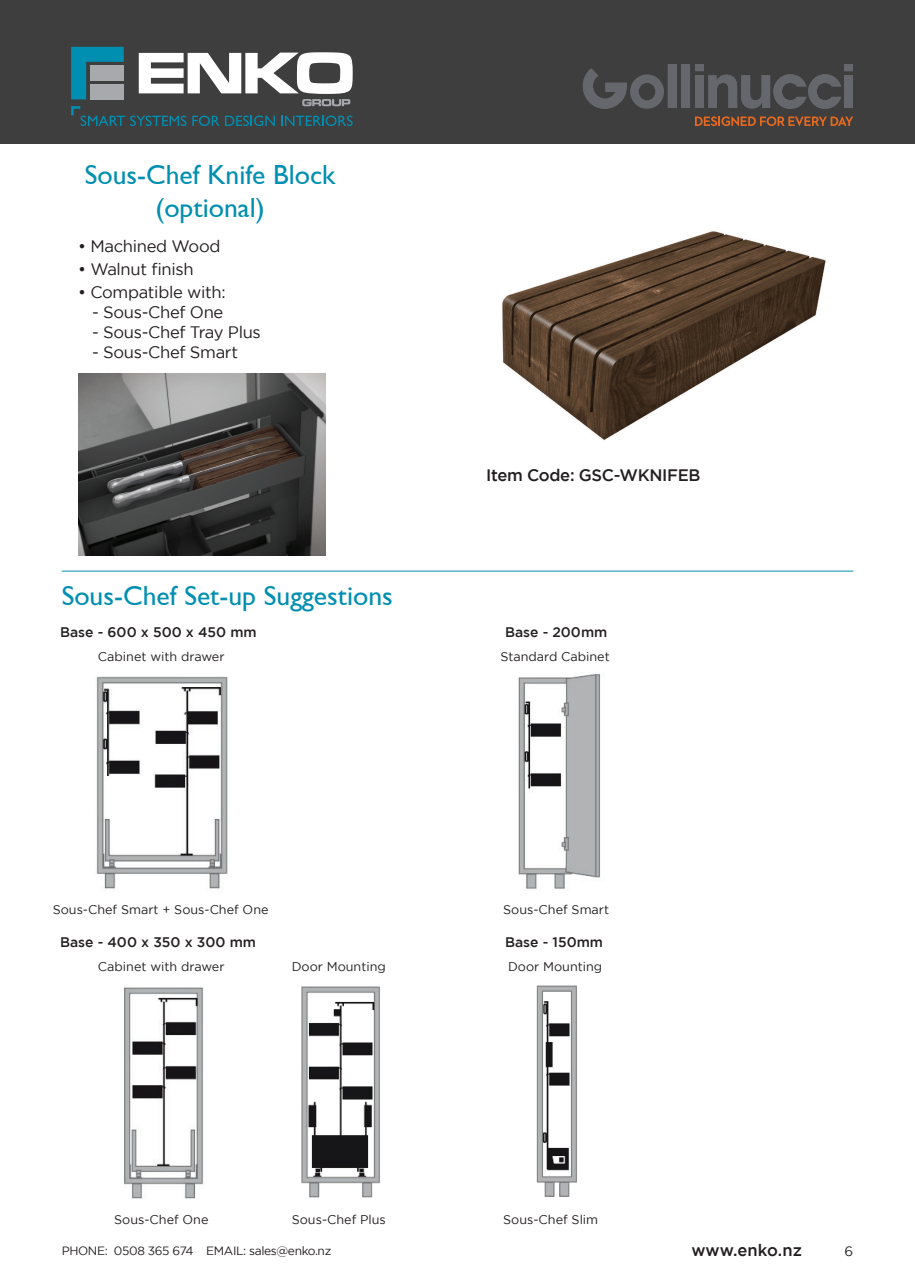
<style>
.page{position:relative;width:915px;height:1285px;background:#fff}
.page>*{position:absolute;margin:0;border:0;box-sizing:border-box;transform-origin:0 0}
.t1{font:27.6px/33.2px "Gill Sans";color:#008fb1;text-align:center}
.body_copy{font:16.65px "Gotham";letter-spacing:-.02em;color:#231f20}
.body_copy-2{font:500 16.65px "Gotham";letter-spacing:-.02em;color:#231f20}
.t2{font:500 16.5px "Gotham";letter-spacing:.005em;color:#231f20}
.body_copy-3{font:500 13.8px "Gotham";color:#231f20}
.t3{font:13.5px "Gotham";color:#231f20}
.body_copy-4{font:12.6px "Gotham";color:#231f20}
.t4{font:12px "Gotham";letter-spacing:-.03em;color:#231f20}
</style>
<div class="page">
<div style="left:0;top:0;width:914px;height:143px;background:#3e3e3f"></div>
<img style="left:96px;top:676px;width:132px;height:213px">
<img style="left:518px;top:673px;width:83px;height:217px">
<img style="left:124px;top:987px;width:80px;height:212px">
<img style="left:301px;top:986px;width:79px;height:210px">
<img style="left:536px;top:985px;width:41px;height:212px">
<img style="left:502px;top:231px;width:324px;height:209px">
<img style="left:78px;top:373px;width:247px;height:182px">
<hr style="left:62px;top:570px;width:791px;height:1px;background:#008fb1">
<svg style="left:583px;top:64px;width:269px;height:45px"></svg>
<svg style="left:695px;top:116px;width:158px;height:10px"></svg>
<svg style="left:71px;top:47px;width:281px;height:79px"></svg>
<p class="t1" style="left:85px;top:158px;width:252px">Sous-Chef Knife Block (optional)</p>
<p class="body_copy" style="left:78px;top:237px;width:144px">• Machined Wood</p>
<p class="body_copy" style="left:78px;top:260px;width:117px">• Walnut finish</p>
<p class="body_copy" style="left:78px;top:283px;width:149px">• Compatible with:</p>
<p class="body_copy" style="left:92px;top:303px;width:133px">- Sous-Chef One</p>
<p class="body_copy" style="left:92px;top:322px;width:170px">- Sous-Chef Tray Plus</p>
<p class="body_copy" style="left:92px;top:342px;width:147px">- Sous-Chef Smart</p>
<p class="t1" style="left:62px;top:579px;width:332px">Sous-Chef Set-up Suggestions</p>
<p class="body_copy-3" style="left:60px;top:624px;width:198px">Base - 600 x 500 x 450 mm</p>
<p class="body_copy-4" style="left:98px;top:649px;width:128px">Cabinet with drawer</p>
<p class="body_copy-2" style="left:486px;top:466px;width:216px">Item Code: GSC-WKNIFEB</p>
<p class="body_copy-3" style="left:505px;top:624px;width:104px">Base - 200mm</p>
<p class="body_copy-4" style="left:500px;top:649px;width:111px">Standard Cabinet</p>
<p class="body_copy-4" style="left:53px;top:902px;width:217px">Sous-Chef Smart + Sous-Chef One</p>
<p class="body_copy-4" style="left:503px;top:902px;width:107px">Sous-Chef Smart</p>
<p class="body_copy-3" style="left:60px;top:934px;width:197px">Base - 400 x 350 x 300 mm</p>
<p class="body_copy-4" style="left:98px;top:959px;width:128px">Cabinet with drawer</p>
<p class="body_copy-4" style="left:291px;top:959px;width:96px">Door Mounting</p>
<p class="body_copy-4" style="left:114px;top:1212px;width:96px">Sous-Chef One</p>
<p class="body_copy-4" style="left:291px;top:1212px;width:96px">Sous-Chef Plus</p>
<p class="body_copy-3" style="left:505px;top:934px;width:99px">Base - 150mm</p>
<p class="body_copy-4" style="left:508px;top:959px;width:96px">Door Mounting</p>
<p class="body_copy-4" style="left:503px;top:1212px;width:96px">Sous-Chef Slim</p>
<p class="t4" style="left:62px;top:1244px;width:271px">PHONE: 0508 365 674 EMAIL: sales@enko.nz</p>
<h3 class="t2" style="left:691px;top:1240px;width:112px">www.enko.nz</h3>
<p class="t3" style="left:844px;top:1243px;width:10px">6</p>
</div>
